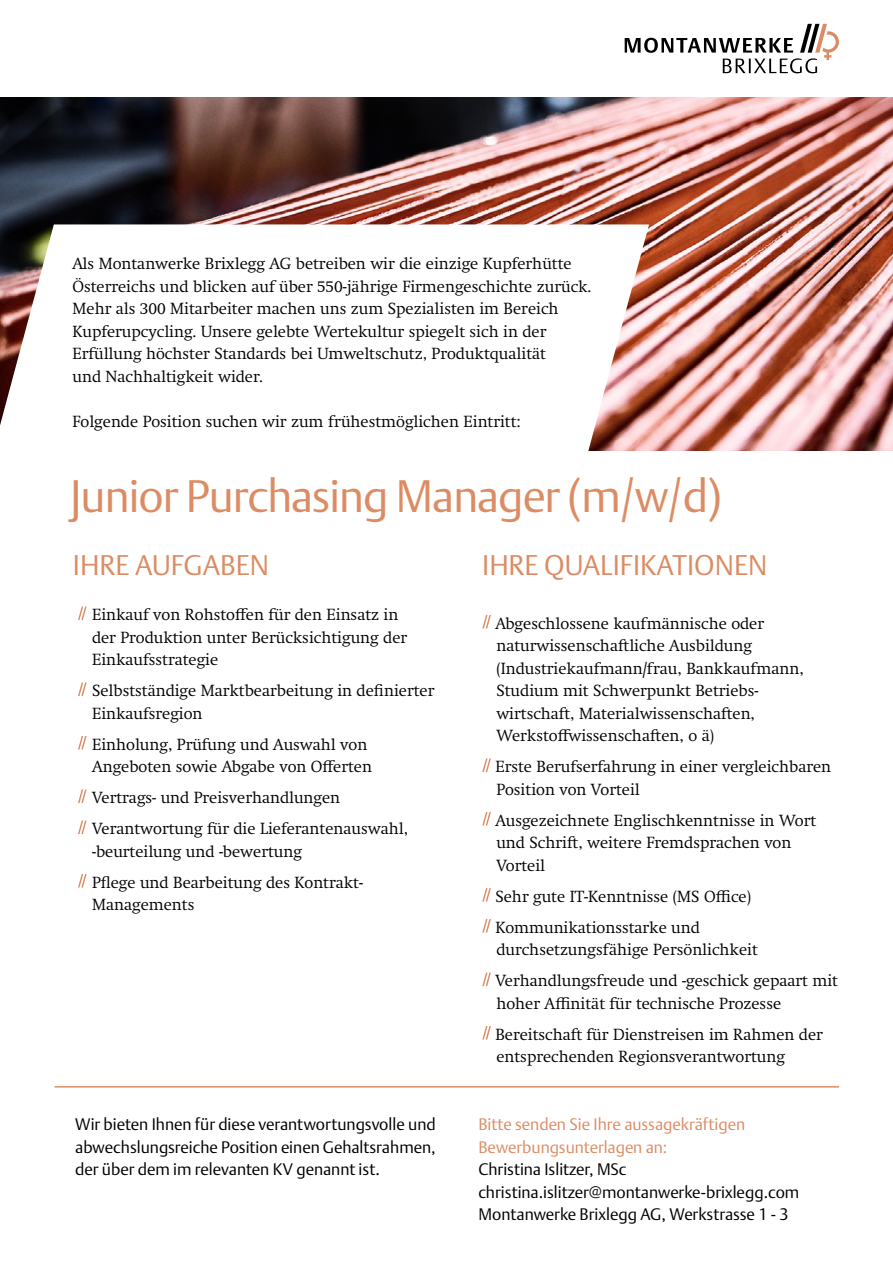
<style>
.page{position:relative;width:893px;height:1263px;background:#fff}
.page>*{position:absolute;margin:0;border:0;box-sizing:border-box;transform-origin:0 0}
.t1{font:300 45px "DTL Argo T";letter-spacing:-.02em;color:#dc8c64}
.t2{font:300 28.2px "DTL Argo T";color:#dc8c64}
.t3{font:300 16.5px/22.5px "Swift Neue LT Pro";color:#000}
.t4{font:300 16.5px/22.5px "DTL Argo T";color:#000;text-align:justify}
.t5{font:300 16.5px/22.5px "DTL Argo T";color:#dc8c64}
</style>
<div class="page">
<img style="left:0;top:97px;width:893px;height:354px">
<svg style="left:0;top:224px;width:649px;height:227px"></svg>
<svg style="left:78px;top:606px;width:9px;height:14px"></svg>
<svg style="left:78px;top:682px;width:9px;height:14px"></svg>
<svg style="left:78px;top:736px;width:9px;height:13px"></svg>
<svg style="left:78px;top:789px;width:9px;height:14px"></svg>
<svg style="left:78px;top:820px;width:9px;height:14px"></svg>
<svg style="left:78px;top:874px;width:9px;height:13px"></svg>
<svg style="left:482px;top:615px;width:9px;height:13px"></svg>
<svg style="left:482px;top:758px;width:9px;height:14px"></svg>
<svg style="left:482px;top:812px;width:9px;height:13px"></svg>
<svg style="left:482px;top:888px;width:9px;height:13px"></svg>
<svg style="left:482px;top:919px;width:9px;height:13px"></svg>
<svg style="left:482px;top:972px;width:9px;height:14px"></svg>
<svg style="left:482px;top:1026px;width:9px;height:13px"></svg>
<svg style="left:625px;top:24px;width:214px;height:49px"></svg>
<hr style="left:55px;top:1086px;width:784px;height:1px;background:#dc8c64">
<p class="t3" style="left:73px;top:252px;width:520px">Als Montanwerke Brixlegg AG betreiben wir die einzige Kupferhütte Österreichs und blicken auf über 550-jährige Firmengeschichte zurück.<br>Mehr als 300 Mitarbeiter machen uns zum Spezialisten im Bereich Kupferupcycling. Unsere gelebte Wertekultur spiegelt sich in der Erfüllung höchster Standards bei Umweltschutz, Produktqualität<br>und Nachhaltigkeit wider.</p>
<p class="t3" style="left:73px;top:410px;width:450px">Folgende Position suchen wir zum frühestmöglichen Eintritt:</p>
<h1 class="t1" style="left:70px;top:469px;width:654px">Junior Purchasing Manager (m/w/d)</h1>
<h2 class="t2" style="left:73px;top:548px;width:198px">IHRE AUFGABEN</h2>
<p class="t3" style="left:92px;top:603px;width:317px">Einkauf von Rohstoffen für den Einsatz in der Produktion unter Berücksichtigung der<br>Einkaufsstrategie</p>
<p class="t3" style="left:92px;top:679px;width:344px">Selbstständige Marktbearbeitung in definierter<br>Einkaufsregion</p>
<p class="t3" style="left:92px;top:733px;width:282px">Einholung, Prüfung und Auswahl von<br>Angeboten sowie Abgabe von Offerten</p>
<p class="t3" style="left:92px;top:782px;width:318px;line-height:31px">Vertrags- und Preisverhandlungen<br>Verantwortung für die Lieferantenauswahl,</p>
<p class="t3" style="left:92px;top:835px;width:272px;line-height:31px">-beurteilung und -bewertung<br>Pflege und Bearbeitung des Kontrakt-</p>
<p class="t3" style="left:92px;top:893px;width:104px">Managements</p>
<h2 class="t2" style="left:482px;top:548px;width:286px">IHRE QUALIFIKATIONEN</h2>
<p class="t3" style="left:495px;top:612px;width:310px">Abgeschlossene kaufmännische oder naturwissenschaftliche Ausbildung (Industriekaufmann/frau, Bankkaufmann, Studium mit Schwerpunkt Betriebs&shy;wirtschaft, Materialwissenschaften, Werkstoffwissenschaften, o ä)</p>
<p class="t3" style="left:495px;top:755px;width:337px">Erste Berufserfahrung in einer vergleichbaren<br>Position von Vorteil</p>
<p class="t3" style="left:495px;top:809px;width:322px">Ausgezeichnete Englischkenntnisse in Wort und Schrift, weitere Fremdsprachen von<br>Vorteil</p>
<p class="t3" style="left:495px;top:880px;width:257px;line-height:31px">Sehr gute IT-Kenntnisse (MS Office)<br>Kommunikationsstarke und</p>
<p class="t3" style="left:495px;top:934px;width:344px;line-height:31px">durchsetzungsfähige Persönlichkeit<br>Verhandlungsfreude und -geschick gepaart mit</p>
<p class="t3" style="left:495px;top:987px;width:329px;line-height:31px">hoher Affinität für technische Prozesse<br>Bereitschaft für Dienstreisen im Rahmen der</p>
<p class="t3" style="left:496px;top:1045px;width:290px">entsprechenden Regionsverantwortung</p>
<p class="t4" style="left:75px;top:1113px;width:362px">Wir bieten Ihnen für diese verantwortungsvolle und abwechslungsreiche Position einen Gehaltsrahmen, der über dem im relevanten KV genannt ist.</p>
<p class="t5" style="left:478px;top:1113px;width:268px">Bitte senden Sie Ihre aussagekräftigen<br>Bewerbungsunterlagen an:</p>
<p class="t4" style="left:478px;top:1158px;width:323px;text-align:left">Christina Islitzer, MSc christina.islitzer@montanwerke-brixlegg.com<br>Montanwerke Brixlegg AG, Werkstrasse 1 - 3</p>
</div>
